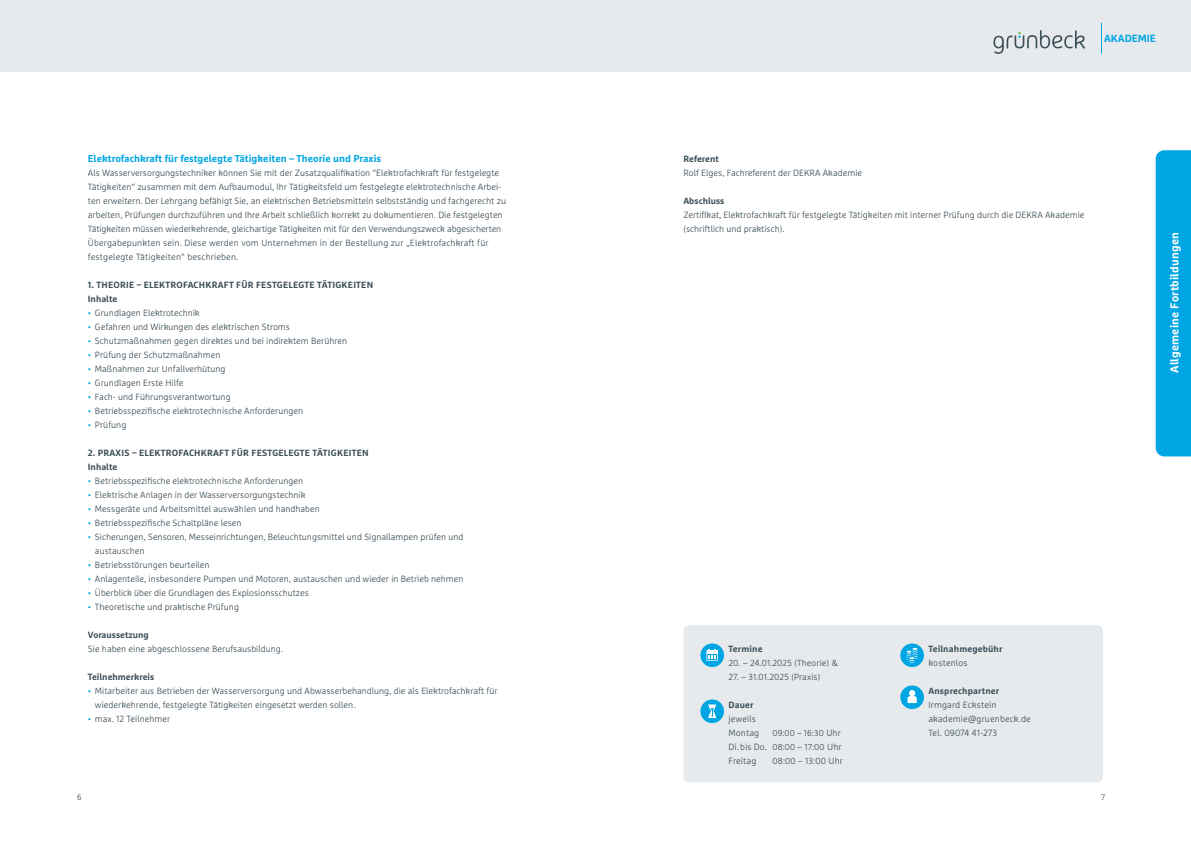
<style>
.page{position:relative;width:1191px;height:842px;background:#fff}
.page>*{position:absolute;margin:0;border:0;box-sizing:border-box;transform-origin:0 0}
.t1{font:700 11.4px "Marselis Pro";letter-spacing:.015em;color:#fff}
.t2{font:700 10.4px "Marselis Pro";color:#00a6e4}
.t3{font:700 10px "Marselis Pro";color:#00a6e4}
.t4{font:300 9px/14px "Marselis Pro";color:#3d4f59}
.t5{font:700 9px/14px "Marselis Pro";letter-spacing:.015em;color:#3d4f59}
.t6{font:300 8.8px "Marselis Pro";letter-spacing:.015em;color:#3d4f59}
.t7{font:300 8.6px "Marselis Pro";letter-spacing:.015em;color:#3d4f59}
.t8{font:300 8px "Marselis Pro";color:#3d4f59}
.s1{color:#00a6e4}
.s2{font-size:9px}
.s3{font-size:8.6px}
</style>
<div class="page">
<div style="left:1155px;top:150px;width:36px;height:306px;background:#00a6e4"></div>
<div style="left:587px;top:0;width:604px;height:72px;background:#e6eaed"></div>
<svg style="left:993px;top:30px;width:92px;height:24px"></svg>
<hr style="left:1101px;top:23px;width:1px;height:31px;background:#00a6e4">
<div style="left:0;top:0;width:604px;height:72px;background:#e6eaed"></div>
<div style="left:683px;top:625px;width:420px;height:157px;background:#e6eaed;border-radius:6px"></div>
<div style="left:900px;top:643px;width:24px;height:24px;background:#00a6e4;border-radius:50%"></div>
<svg style="left:906px;top:648px;width:12px;height:16px"></svg>
<svg style="left:900px;top:685px;width:24px;height:25px"></svg>
<div style="left:700px;top:643px;width:24px;height:24px;background:#00a6e4;border-radius:50%"></div>
<svg style="left:706px;top:649px;width:12px;height:12px"></svg>
<svg style="left:700px;top:699px;width:24px;height:25px"></svg>
<p class="t3" style="left:88px;top:152px;width:295px">Elektrofachkraft für festgelegte Tätigkeiten – Theorie und Praxis</p>
<p class="t4" style="left:88px;top:166px;width:420px">Als Wasserversorgungstechniker können Sie mit der Zusatzqualifikation “Elektrofachkraft für festgelegte Tätigkeiten“ zusammen mit dem Aufbaumodul, Ihr Tätigkeitsfeld um festgelegte elektrotechnische Arbei&shy;ten erweitern. Der Lehrgang befähigt Sie, an elektrischen Betriebsmitteln selbstständig und fachgerecht zu arbeiten, Prüfungen durchzuführen und Ihre Arbeit schließlich korrekt zu dokumentieren. Die festgelegten Tätigkeiten müssen wiederkehrende, gleichartige Tätigkeiten mit für den Verwendungszweck abgesicherten Übergabepunkten sein. Diese werden vom Unternehmen in der Bestellung zur „Elektrofachkraft für festgelegte Tätigkeiten“ beschrieben.</p>
<p class="t5" style="left:88px;top:278px;width:287px">1. THEORIE – ELEKTROFACHKRAFT FÜR FESTGELEGTE TÄTIGKEITEN<br>Inhalte</p>
<p class="t4" style="left:88px;top:306px;width:113px"><span class="s1">•</span> Grundlagen Elektrotechnik</p>
<p class="t4" style="left:88px;top:320px;width:204px"><span class="s1">•</span> Gefahren und Wirkungen des elektrischen Stroms</p>
<p class="t4" style="left:88px;top:334px;width:261px"><span class="s1">•</span> Schutzmaßnahmen gegen direktes und bei indirektem Berühren</p>
<p class="t4" style="left:88px;top:348px;width:134px"><span class="s1">•</span> Prüfung der Schutzmaßnahmen</p>
<p class="t4" style="left:88px;top:362px;width:139px"><span class="s1">•</span> Maßnahmen zur Unfallverhütung</p>
<p class="t4" style="left:88px;top:376px;width:97px"><span class="s1">•</span> Grundlagen Erste Hilfe</p>
<p class="t4" style="left:88px;top:390px;width:144px"><span class="s1">•</span> Fach- und Führungsverantwortung</p>
<p class="t4" style="left:88px;top:404px;width:217px"><span class="s1">•</span> Betriebsspezifische elektrotechnische Anforderungen</p>
<p class="t4" style="left:88px;top:418px;width:40px"><span class="s1">•</span> Prüfung</p>
<p class="t5" style="left:88px;top:446px;width:282px">2. PRAXIS – ELEKTROFACHKRAFT FÜR FESTGELEGTE TÄTIGKEITEN<br>Inhalte</p>
<p class="t4" style="left:88px;top:474px;width:217px"><span class="s1">•</span> Betriebsspezifische elektrotechnische Anforderungen</p>
<p class="t4" style="left:88px;top:488px;width:219px"><span class="s1">•</span> Elektrische Anlagen in der Wasserversorgungstechnik</p>
<p class="t4" style="left:88px;top:502px;width:233px"><span class="s1">•</span> Messgeräte und Arbeitsmittel auswählen und handhaben</p>
<p class="t4" style="left:88px;top:516px;width:155px"><span class="s1">•</span> Betriebsspezifische Schaltpläne lesen</p>
<p class="t4" style="left:95px;top:530px;width:370px;text-indent:-7px"><span class="s1">•</span> Sicherungen, Sensoren, Messeinrichtungen, Beleuchtungsmittel und Signallampen prüfen und austauschen</p>
<p class="t4" style="left:88px;top:558px;width:123px"><span class="s1">•</span> Betriebsstörungen beurteilen</p>
<p class="t4" style="left:88px;top:572px;width:377px"><span class="s1">•</span> Anlagenteile, insbesondere Pumpen und Motoren, austauschen und wieder in Betrieb nehmen</p>
<p class="t4" style="left:88px;top:586px;width:223px"><span class="s1">•</span> Überblick über die Grundlagen des Explosionsschutzes</p>
<p class="t4" style="left:88px;top:600px;width:153px"><span class="s1">•</span> Theoretische und praktische Prüfung</p>
<p class="t5" style="left:88px;top:628px;width:62px">Voraussetzung</p>
<p class="t4" style="left:88px;top:642px;width:197px">Sie haben eine abgeschlossene Berufsausbildung.</p>
<p class="t5" style="left:88px;top:670px;width:68px">Teilnehmerkreis</p>
<p class="t4" style="left:95px;top:684px;width:404px;text-indent:-7px"><span class="s1">•</span> Mitarbeiter aus Betrieben der Wasserversorgung und Abwasserbehandlung, die als Elektrofachkraft für wiederkehrende, festgelegte Tätigkeiten eingesetzt werden sollen.</p>
<p class="t4" style="left:88px;top:712px;width:84px"><span class="s1">•</span> max. 12 Teilnehmer</p>
<p class="t8" style="left:77px;top:793px;width:6px">6</p>
<p class="t2" style="left:1104px;top:32px;width:53px">AKADEMIE</p>
<p class="t5" style="left:683px;top:152px;width:37px">Referent</p>
<p class="t4" style="left:683px;top:166px;width:180px">Rolf Elges, Fachreferent der DEKRA Akademie</p>
<p class="t5" style="left:683px;top:194px;width:43px">Abschluss</p>
<p class="t4" style="left:683px;top:208px;width:402px">Zertifikat, Elektrofachkraft für festgelegte Tätigkeiten mit interner Prüfung durch die DEKRA Akademie (schriftlich und praktisch).</p>
<p class="t1" style="left:1167px;top:373px;width:142px;rotate:-90deg">Allgemeine Fortbildungen</p>
<p class="t5" style="left:728px;top:642px;width:36px">Termine</p>
<p class="t6" style="left:728px;top:658px;width:111px">20. – 24.01.2025 (Theorie) &amp;</p>
<p class="t6" style="left:728px;top:672px;width:93px">27. – 31.01.2025 (Praxis)</p>
<p class="t5" style="left:728px;top:698px;width:27px">Dauer</p>
<p class="t4" style="left:728px;top:712px;width:32px">jeweils<br>Montag</p>
<p class="t7" style="left:772px;top:728px;width:70px">09:00 – 16:30 <span class="s2">Uhr</span></p>
<p class="t4" style="left:728px;top:740px;width:115px">Di. bis Do. <span class="s3">08:00 – 17:00</span> Uhr<br>Freitag</p>
<p class="t6" style="left:772px;top:756px;width:72px">08:00 – 13:00 <span class="s2">Uhr</span></p>
<p class="t5" style="left:928px;top:642px;width:76px">Teilnahmegebühr</p>
<p class="t4" style="left:928px;top:656px;width:41px">kostenlos</p>
<p class="t5" style="left:928px;top:684px;width:72px">Ansprechpartner</p>
<p class="t4" style="left:928px;top:698px;width:104px">Irmgard Eckstein akademie@gruenbeck.de<br>Tel. 09074 41-273</p>
<p class="t8" style="left:1101px;top:793px;width:6px">7</p>
</div>
